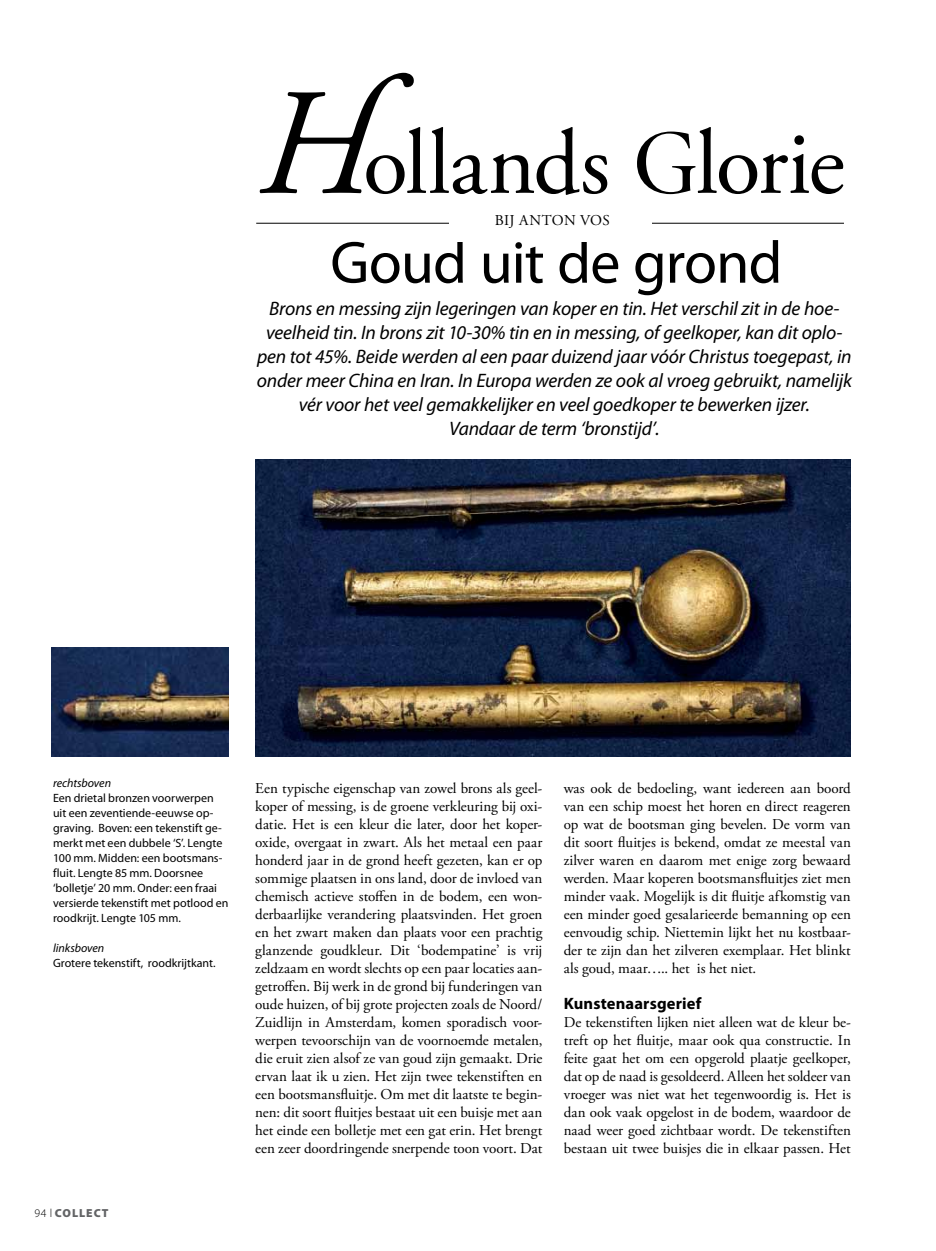
<style>
.page{position:relative;width:936px;height:1251px;background:#fff}
.page>*{position:absolute;margin:0;border:0;box-sizing:border-box;transform-origin:0 0}
.t1{font:60px "Myriad Pro";letter-spacing:-.015em;color:#000}
.t2{font:italic 19.5px/24px "Myriad Pro";letter-spacing:-.01em;color:#000;text-align:center}
.t3{font:700 16.5px "Myriad Pro";letter-spacing:.01em;color:#000}
.t4{font:15px/18px "Adobe Garamond Pro";color:#000;text-align:justify}
.t5{font:12px/15px "Myriad Pro";color:#000}
.t6{font:italic 12px "Myriad Pro";letter-spacing:-.005em;color:#000}
.t7{font:900 11.7px "Myriad Pro";letter-spacing:.08em;color:#636466}
.s1{font-weight:300;color:#000}
</style>
<div class="page">
<svg style="left:259px;top:73px;width:584px;height:122px"></svg>
<hr style="left:256px;top:223px;width:587px;height:1px;background:#000">
<div style="left:449px;top:214px;width:202px;height:27px;background:#fff"></div>
<img style="left:255px;top:459px;width:595px;height:297px">
<img style="left:51px;top:647px;width:177px;height:109px">
<p class="t4" style="left:494px;top:212px;width:117px">bij Anton Vos</p>
<h1 class="t1" style="left:330px;top:230px;width:453px">Goud uit de grond</h1>
<p class="t2" style="left:257px;top:297px;width:596px">Brons en messing zijn legeringen van koper en tin. Het verschil zit in de hoe&shy;veelheid tin. In brons zit 10-30% tin en in messing, of geelkoper, kan dit oplo&shy;pen tot 45%. Beide werden al een paar duizend jaar vóór Christus toegepast, in onder meer China en Iran. In Europa werden ze ook al vroeg gebruikt, namelijk vér voor het veel gemakkelijker en veel goedkoper te bewerken ijzer.<br>Vandaar de term ‘bronstijd’.</p>
<p class="t6" style="left:53px;top:776px;width:59px">rechtsboven</p>
<p class="t5" style="left:53px;top:790px;width:177px">Een drietal bronzen voorwerpen uit een zeventiende-eeuwse op&shy;graving. Boven: een tekenstift ge&shy;merkt met een dubbele ‘S’. Lengte<br>100 mm. Midden: een bootsmans&shy;fluit. Lengte 85 mm. Doorsnee ‘bolletje’ 20 mm. Onder: een fraai versierde tekenstift met potlood en roodkrijt. Lengte 105 mm.</p>
<p class="t6" style="left:53px;top:941px;width:53px">linksboven</p>
<p class="t5" style="left:53px;top:955px;width:164px">Grotere tekenstift, roodkrijtkant.</p>
<p class="t7" style="left:34px;top:1205px;width:75px"><span class="s1">94 l</span> COLLECT</p>
<p class="t4" style="left:255px;top:779px;width:289px">Een typische eigenschap van zowel brons als geel&shy;koper of messing, is de groene verkleuring bij oxi&shy;datie. Het is een kleur die later, door het koper&shy;oxide, overgaat in zwart. Als het metaal een paar honderd jaar in de grond heeft gezeten, kan er op sommige plaatsen in ons land, door de invloed van chemisch actieve stoffen in de bodem, een won&shy;derbaarlijke verandering plaatsvinden. Het groen en het zwart maken dan plaats voor een prachtig glanzende goudkleur. Dit ‘bodempatine’ is vrij zeldzaam en wordt slechts op een paar locaties aan&shy;getroffen. Bij werk in de grond bij funderingen van oude huizen, of bij grote projecten zoals de Noord/ Zuidlijn in Amsterdam, komen sporadisch voor&shy;werpen tevoorschijn van de voornoemde metalen, die eruit zien alsof ze van goud zijn gemaakt. Drie ervan laat ik u zien. Het zijn twee tekenstiften en een bootsmansfluitje. Om met dit laatste te begin&shy;nen: dit soort fluitjes bestaat uit een buisje met aan het einde een bolletje met een gat erin. Het brengt een zeer doordringende snerpende toon voort. Dat</p>
<p class="t4" style="left:563px;top:779px;width:289px">was ook de bedoeling, want iedereen aan boord van een schip moest het horen en direct reageren op wat de bootsman ging bevelen. De vorm van dit soort fluitjes is bekend, omdat ze meestal van zilver waren en daarom met enige zorg bewaard werden. Maar koperen bootsmansfluitjes ziet men minder vaak. Mogelijk is dit fluitje afkomstig van een minder goed gesalarieerde bemanning op een eenvoudig schip. Niettemin lijkt het nu kostbaar&shy;der te zijn dan het zilveren exemplaar. Het blinkt als goud, maar….. het is het niet.</p>
<p class="t3" style="left:563px;top:993px;width:139px">Kunstenaarsgerief</p>
<p class="t4" style="left:563px;top:1013px;width:289px">De tekenstiften lijken niet alleen wat de kleur be&shy;treft op het fluitje, maar ook qua constructie. In feite gaat het om een opgerold plaatje geelkoper, dat op de naad is gesoldeerd. Alleen het soldeer van vroeger was niet wat het tegenwoordig is. Het is dan ook vaak opgelost in de bodem, waardoor de naad weer goed zichtbaar wordt. De tekenstiften bestaan uit twee buisjes die in elkaar passen. Het</p>
</div>
